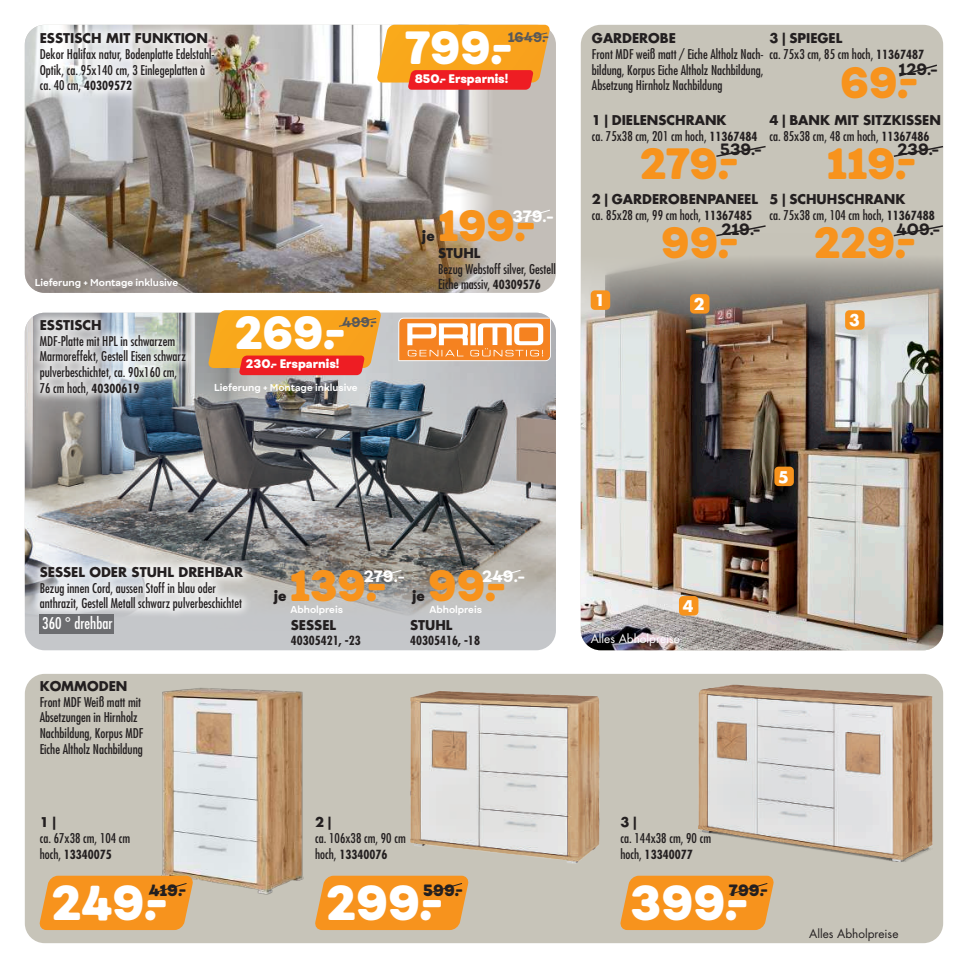
<style>
.page{position:relative;width:968px;height:968px;background:#fff}
.page>*{position:absolute;margin:0;border:0;box-sizing:border-box;transform-origin:0 0}
.t1{font:800 47.07px "Fibra One";letter-spacing:-.01em;color:#fff}
.t2{font:800 44.62px "Fibra One";letter-spacing:-.01em;color:#fff}
.t3{font:800 42px "Fibra One";letter-spacing:-.015em;color:#f7931d}
.t4{font:800 15.75px "Fibra One";letter-spacing:.005em;color:#231f20}
.t5{font:800 15.75px "Fibra One";letter-spacing:.005em;color:#231f20}
.t6{font:800 15.75px "Fibra One";letter-spacing:-.005em;color:#fff}
.t7{font:condensed 15.75px "Futura Std";color:#fff}
.t8{font:700 15.75px "Futura Std";color:#fff}
.t9{font:800 14px "Fibra One";color:#231f20}
.t10{font:800 13.47px "Fibra One";letter-spacing:.015em;color:#57585a}
.t11{font:condensed 13.12px/15.8px "Futura Std";color:#231f20}
.t12{font:700 13.12px "Futura Std";color:#231f20}
.t13{font:700 condensed 12.25px "Futura Std";color:#231f20}
.t14{font:800 11.9px "Fibra One";color:#fff}
.t15{font:11.72px "Futura Std";color:#fff}
.t16{font:11.72px "Futura Std";color:#231f20}
.t17{font:700 9.62px "Fibra One";color:#fff}
.s1{font-weight:700;font-size:12.25px}
.s2{font-weight:400;font-size:13.12px}
.s3{font-weight:700;font-stretch:normal}
</style>
<div class="page">
<div style="left:25px;top:313px;width:531px;height:337px;background:#c5c7ca;border-radius:20px"></div>
<img style="left:25px;top:313px;width:531px;height:317px">
<div style="left:25px;top:25px;width:531px;height:268px;background:#c3beb8;border-radius:20px"></div>
<img style="left:25px;top:25px;width:466px;height:268px">
<div style="left:580px;top:25px;width:363px;height:625px;background:#c7c4b9;border-radius:20px"></div>
<img style="left:580px;top:233px;width:363px;height:417px">
<div style="left:25px;top:673px;width:918px;height:270px;background:#c7c4b9;border-radius:20px"></div>
<div style="left:590px;top:290px;width:20px;height:20px;background:#f7931d;border-radius:4px"></div>
<div style="left:690px;top:294px;width:19px;height:19px;background:#f7931d;border-radius:4px"></div>
<div style="left:845px;top:310px;width:19px;height:20px;background:#f7931d;border-radius:4px"></div>
<div style="left:678px;top:596px;width:20px;height:19px;background:#f7931d;border-radius:4px"></div>
<div style="left:774px;top:466px;width:19px;height:20px;background:#f7931d;border-radius:4px"></div>
<svg style="left:716px;top:146px;width:50px;height:11px"></svg>
<svg style="left:714px;top:225px;width:53px;height:12px"></svg>
<svg style="left:893px;top:145px;width:51px;height:13px"></svg>
<svg style="left:891px;top:224px;width:53px;height:13px"></svg>
<svg style="left:899px;top:64px;width:38px;height:13px"></svg>
<img style="left:410px;top:691px;width:190px;height:173px">
<img style="left:162px;top:688px;width:142px;height:207px">
<svg style="left:39px;top:875px;width:155px;height:54px;background:#f1962a"></svg>
<svg style="left:315px;top:875px;width:154px;height:54px;background:#f29629"></svg>
<div style="left:30px;top:23px;width:194px;height:80px;background:#fff;opacity:.75"></div>
<div style="left:30px;top:310px;width:165px;height:95px;background:#fff;opacity:.75"></div>
<div style="left:30px;top:556px;width:223px;height:64px;background:#fff;opacity:.8"></div>
<svg style="left:516px;top:209px;width:34px;height:11px"></svg>
<svg style="left:208px;top:310px;width:173px;height:65px;background:#ef892b"></svg>
<svg style="left:398px;top:317px;width:152px;height:44px;background:#f6a969"></svg>
<div style="left:40px;top:614px;width:74px;height:19px;background:#6c6d70"></div>
<svg style="left:486px;top:569px;width:35px;height:11px"></svg>
<svg style="left:367px;top:569px;width:35px;height:11px"></svg>
<img style="left:698px;top:684px;width:235px;height:178px">
<svg style="left:620px;top:875px;width:154px;height:54px;background:#f29629"></svg>
<svg style="left:376px;top:25px;width:174px;height:65px;background:#f28d2f"></svg>
<p class="t12" style="left:40px;top:29px;width:170px">ESSTISCH MIT FUNKTION</p>
<p class="t11" style="left:40px;top:46px;width:176px">Dekor Halifax natur, Bodenplatte Edelstahl-<br>Optik, ca. 95x140 cm, 3 Einlegeplatten à ca. 40 cm, <span class="s1">40309572</span></p>
<h2 class="t2" style="left:405px;top:18px;width:110px">799.-</h2>
<p class="t10" style="left:508px;top:28px;width:43px">1649.-</p>
<p class="t14" style="left:414px;top:71px;width:95px">850.- Ersparnis!</p>
<p class="t17" style="left:35px;top:276px;width:145px">Lieferung + Montage inklusive</p>
<p class="t12" style="left:40px;top:316px;width:63px">ESSTISCH</p>
<p class="t11" style="left:40px;top:332px;width:148px">MDF-Platte mit HPL in schwarzem<br>Marmoreffekt, Gestell Eisen schwarz pulverbeschichtet, ca. 90x160 cm,<br>76 cm hoch, <span class="s1">40300619</span></p>
<h2 class="t2" style="left:234px;top:303px;width:113px">269.-</h2>
<p class="t10" style="left:342px;top:314px;width:36px">499.-</p>
<p class="t14" style="left:246px;top:356px;width:95px">230.- Ersparnis!</p>
<p class="t17" style="left:214px;top:381px;width:145px">Lieferung + Montage inklusive</p>
<h3 class="t3" style="left:437px;top:198px;width:100px">199.-</h3>
<p class="t6" style="left:512px;top:206px;width:43px">379.-</p>
<p class="t9" style="left:422px;top:227px;width:14px">je</p>
<p class="t12" style="left:438px;top:244px;width:44px">STUHL</p>
<p class="t11" style="left:438px;top:261px;width:119px">Bezug Webstoff silver, Gestell<br>Eiche massiv, <span class="s1">40309576</span></p>
<p class="t12" style="left:40px;top:563px;width:205px">SESSEL ODER STUHL DREHBAR</p>
<p class="t11" style="left:40px;top:579px;width:204px">Bezug innen Cord, aussen Stoff in blau oder anthrazit, Gestell Metall schwarz pulverbeschichtet</p>
<p class="t7" style="left:42px;top:613px;width:72px">360 ° drehbar</p>
<p class="t12" style="left:40px;top:677px;width:89px">KOMMODEN</p>
<p class="t11" style="left:40px;top:693px;width:105px">Front MDF Weiß matt mit<br>Absetzungen in Hirnholz<br>Nachbildung, Korpus MDF<br>Eiche Altholz Nachbildung</p>
<h3 class="t3" style="left:289px;top:558px;width:99px">139.-</h3>
<h3 class="t3" style="left:428px;top:558px;width:80px">99.-</h3>
<p class="t6" style="left:364px;top:566px;width:43px">279.-</p>
<p class="t6" style="left:482px;top:566px;width:45px">249.-</p>
<p class="t9" style="left:274px;top:586px;width:14px">je</p>
<p class="t9" style="left:412px;top:586px;width:14px">je</p>
<p class="t17" style="left:290px;top:603px;width:54px">Abholpreis</p>
<p class="t17" style="left:429px;top:603px;width:54px">Abholpreis</p>
<p class="t12" style="left:291px;top:616px;width:47px">SESSEL</p>
<p class="t13" style="left:291px;top:632px;width:71px">40305421, -23</p>
<p class="t12" style="left:410px;top:616px;width:44px">STUHL</p>
<p class="t13" style="left:410px;top:632px;width:71px">40305416, -18</p>
<p class="t12" style="left:315px;top:813px;width:20px">2|</p>
<p class="t11" style="left:315px;top:830px;width:92px">ca. 106x38 cm, 90 cm</p>
<p class="t13" style="left:315px;top:846px;width:74px"><span class="s2">hoch,</span> 13340076</p>
<p class="t12" style="left:40px;top:813px;width:20px">1|</p>
<p class="t11" style="left:40px;top:830px;width:92px">ca. 67x38 cm, 104 cm</p>
<p class="t13" style="left:40px;top:846px;width:74px"><span class="s2">hoch,</span> 13340075</p>
<h1 class="t1" style="left:51px;top:871px;width:118px">249.-</h1>
<p class="t5" style="left:149px;top:879px;width:39px">419.-</p>
<h1 class="t1" style="left:326px;top:871px;width:119px">299.-</h1>
<p class="t5" style="left:423px;top:879px;width:41px">599.-</p>
<p class="t11" style="left:592px;top:30px;width:333px;text-indent:177px"><span class="s3">3| SPIEGEL<br></span>Front MDF weiß matt / Eiche Altholz Nach- ca. 75x3 cm, 85 cm hoch, <span class="s1">11367487</span></p>
<p class="t12" style="left:592px;top:29px;width:85px">GARDEROBE</p>
<p class="t11" style="left:592px;top:62px;width:173px">bildung, Korpus Eiche Altholz Nachbildung,<br>Absetzung Hirnholz Nachbildung</p>
<p class="t4" style="left:898px;top:59px;width:41px">129.-</p>
<h3 class="t3" style="left:840px;top:55px;width:80px">69.-</h3>
<p class="t11" style="left:592px;top:112px;width:167px"><span class="s3">1| DIELENSCHRANK<br></span>ca. 75x38 cm, 201 cm hoch, <span class="s1">11367484</span></p>
<p class="t4" style="left:720px;top:139px;width:43px">539.-</p>
<h3 class="t3" style="left:639px;top:136px;width:101px">279.-</h3>
<p class="t11" style="left:769px;top:112px;width:173px"><span class="s3">4| BANK MIT SITZKISSEN </span>ca. 85x38 cm, 48 cm hoch, <span class="s1">11367486</span></p>
<p class="t4" style="left:897px;top:139px;width:43px">239.-</p>
<h3 class="t3" style="left:826px;top:136px;width:92px">119.-</h3>
<p class="t11" style="left:592px;top:191px;width:167px"><span class="s3">2| GARDEROBENPANEEL </span>ca. 85x28 cm, 99 cm hoch, <span class="s1">11367485</span></p>
<p class="t4" style="left:721px;top:219px;width:41px">219.-</p>
<h3 class="t3" style="left:660px;top:215px;width:80px">99.-</h3>
<p class="t11" style="left:769px;top:191px;width:167px"><span class="s3">5| SCHUHSCHRANK<br></span>ca. 75x38 cm, 104 cm hoch, <span class="s1">11367488</span></p>
<p class="t4" style="left:896px;top:219px;width:45px">409.-</p>
<h3 class="t3" style="left:813px;top:215px;width:104px">229.-</h3>
<p class="t8" style="left:594px;top:290px;width:12px">1</p>
<p class="t8" style="left:693px;top:293px;width:12px">2</p>
<p class="t8" style="left:848px;top:310px;width:12px">3</p>
<p class="t8" style="left:682px;top:595px;width:12px">4</p>
<p class="t15" style="left:590px;top:630px;width:91px">Alles Abholpreise</p>
<p class="t8" style="left:778px;top:466px;width:12px">5</p>
<p class="t12" style="left:620px;top:813px;width:20px">3|</p>
<p class="t11" style="left:620px;top:830px;width:92px">ca. 144x38 cm, 90 cm</p>
<p class="t13" style="left:620px;top:846px;width:74px"><span class="s2">hoch,</span> 13340077</p>
<p class="t5" style="left:728px;top:879px;width:40px">799.-</p>
<h1 class="t1" style="left:630px;top:871px;width:120px">399.-</h1>
<p class="t16" style="left:809px;top:926px;width:91px">Alles Abholpreise</p>
</div>
